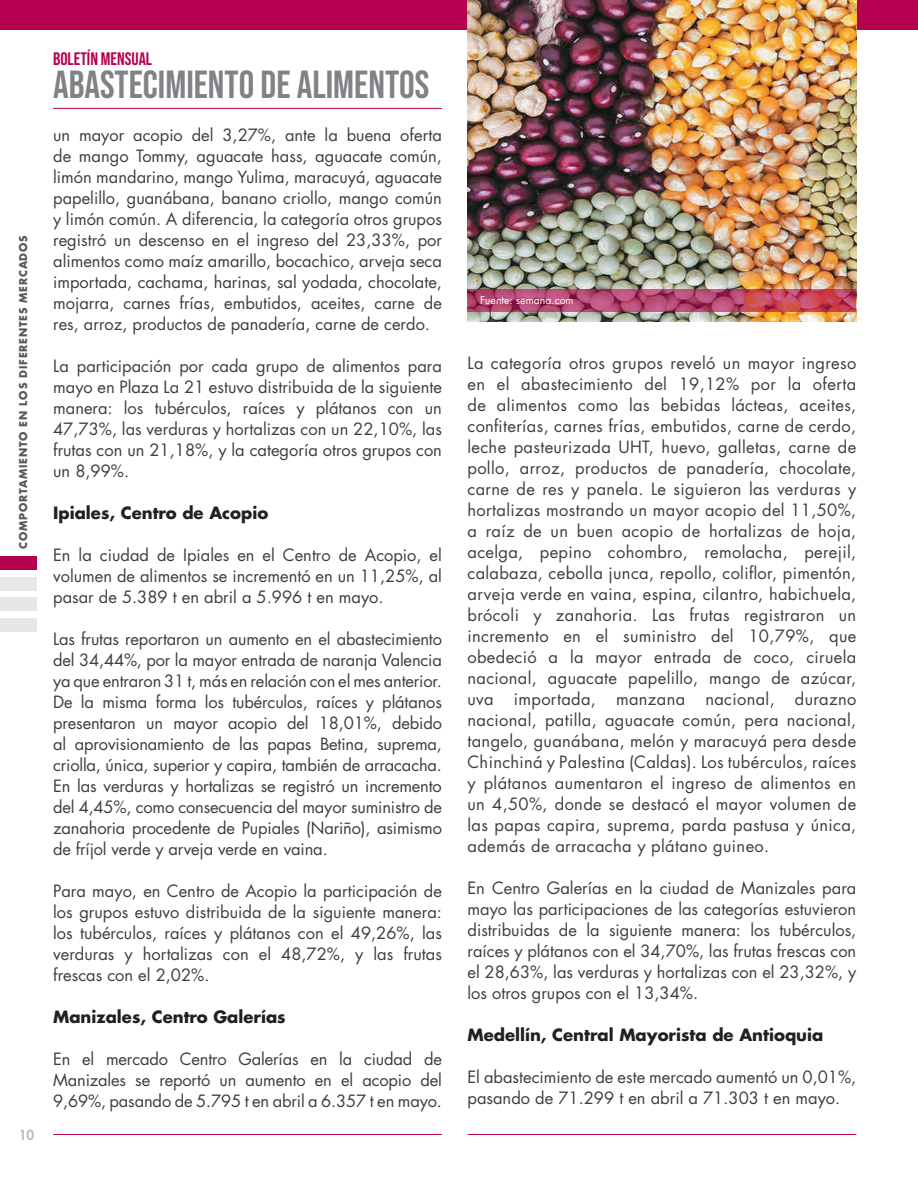
<style>
.page{position:relative;width:918px;height:1188px;background:#fff}
.page>*{position:absolute;margin:0;border:0;box-sizing:border-box;transform-origin:0 0}
.t1{font:39px "Bebas Neue";color:#808285}
.t2{font:18px "Bebas Neue";color:#b60150}
.t3{font:16.5px/21px "Futura Std";color:#3e3e3f;text-align:justify}
.t4{font:700 16.5px "Futura Std";color:#231f20}
.t5{font:800 13.5px "Futura Std";color:#bcbdc0}
.t6{font:700 10.5px "Futura Std";letter-spacing:.075em;color:#57585a}
.t7{font:10.5px "Futura Std";color:#fff}
</style>
<div class="page">
<hr style="left:53px;top:1134px;width:389px;height:1px;background:#b60150">
<hr style="left:468px;top:1134px;width:388px;height:1px;background:#b60150">
<hr style="left:53px;top:108px;width:389px;height:1px;background:#b60150">
<div style="left:0;top:0;width:918px;height:30px;background:#b60150"></div>
<div style="left:0;top:556px;width:37px;height:14px;background:#b60150"></div>
<div style="left:0;top:577px;width:37px;height:14px;background:#e6e7e9"></div>
<div style="left:0;top:597px;width:37px;height:14px;background:#e6e7e9"></div>
<div style="left:0;top:618px;width:37px;height:14px;background:#e6e7e9"></div>
<img style="left:468px;top:0;width:388px;height:322px">
<svg style="left:468px;top:289px;width:388px;height:23px"></svg>
<p class="t6" style="left:16px;top:549px;width:315px;rotate:-90deg">COMPORTAMIENTO EN LOS DIFERENTES MERCADOS</p>
<p class="t5" style="left:19px;top:1127px;width:17px">10</p>
<p class="t2" style="left:53px;top:49px;width:100px">BOLETÍN MENSUAL</p>
<h1 class="t1" style="left:53px;top:63px;width:378px">ABASTECIMIENTO DE ALIMENTOS</h1>
<p class="t3" style="left:53px;top:125px;width:390px">un mayor acopio del 3,27%, ante la buena oferta de mango Tommy, aguacate hass, aguacate común, limón mandarino, mango Yulima, maracuyá, aguacate papelillo, guanábana, banano criollo, mango común y limón común. A diferencia, la categoría otros grupos registró un descenso en el ingreso del 23,33%, por alimentos como maíz amarillo, bocachico, arveja seca importada, cachama, harinas, sal yodada, chocolate, mojarra, carnes frías, embutidos, aceites, carne de res, arroz, productos de panadería, carne de cerdo.</p>
<p class="t3" style="left:53px;top:356px;width:390px">La participación por cada grupo de alimentos para mayo en Plaza La 21 estuvo distribuida de la siguiente manera: los tubérculos, raíces y plátanos con un 47,73%, las verduras y hortalizas con un 22,10%, las frutas con un 21,18%, y la categoría otros grupos con un 8,99%.</p>
<p class="t4" style="left:53px;top:502px;width:217px">Ipiales, Centro de Acopio</p>
<p class="t3" style="left:53px;top:545px;width:390px">En la ciudad de Ipiales en el Centro de Acopio, el volumen de alimentos se incrementó en un 11,25%, al pasar de 5.389 t en abril a 5.996 t en mayo.</p>
<p class="t3" style="left:53px;top:629px;width:390px">Las frutas reportaron un aumento en el abastecimiento del 34,44%, por la mayor entrada de naranja Valencia ya que entraron 31 t, más en relación con el mes anterior.<br>De la misma forma los tubérculos, raíces y plátanos presentaron un mayor acopio del 18,01%, debido al aprovisionamiento de las papas Betina, suprema, criolla, única, superior y capira, también de arracacha.<br>En las verduras y hortalizas se registró un incremento del 4,45%, como consecuencia del mayor suministro de zanahoria procedente de Pupiales (Nariño), asimismo de fríjol verde y arveja verde en vaina.</p>
<p class="t3" style="left:53px;top:881px;width:390px">Para mayo, en Centro de Acopio la participación de los grupos estuvo distribuida de la siguiente manera: los tubérculos, raíces y plátanos con el 49,26%, las verduras y hortalizas con el 48,72%, y las frutas frescas con el 2,02%.</p>
<p class="t4" style="left:53px;top:1006px;width:234px">Manizales, Centro Galerías</p>
<p class="t3" style="left:53px;top:1049px;width:390px">En el mercado Centro Galerías en la ciudad de Manizales se reportó un aumento en el acopio del 9,69%, pasando de 5.795 t en abril a 6.357 t en mayo.</p>
<p class="t7" style="left:480px;top:294px;width:95px">Fuente: semana.com</p>
<p class="t3" style="left:467px;top:353px;width:390px">La categoría otros grupos reveló un mayor ingreso en el abastecimiento del 19,12% por la oferta de alimentos como las bebidas lácteas, aceites, confiterías, carnes frías, embutidos, carne de cerdo, leche pasteurizada UHT, huevo, galletas, carne de pollo, arroz, productos de panadería, chocolate, carne de res y panela. Le siguieron las verduras y hortalizas mostrando un mayor acopio del 11,50%, a raíz de un buen acopio de hortalizas de hoja, acelga, pepino cohombro, remolacha, perejil, calabaza, cebolla junca, repollo, coliflor, pimentón, arveja verde en vaina, espina, cilantro, habichuela, brócoli y zanahoria. Las frutas registraron un incremento en el suministro del 10,79%, que obedeció a la mayor entrada de coco, ciruela nacional, aguacate papelillo, mango de azúcar, uva importada, manzana nacional, durazno nacional, patilla, aguacate común, pera nacional, tangelo, guanábana, melón y maracuyá pera desde Chinchiná y Palestina (Caldas). Los tubérculos, raíces y plátanos aumentaron el ingreso de alimentos en un 4,50%, donde se destacó el mayor volumen de las papas capira, suprema, parda pastusa y única, además de arracacha y plátano guineo.</p>
<p class="t3" style="left:467px;top:878px;width:390px">En Centro Galerías en la ciudad de Manizales para mayo las participaciones de las categorías estuvieron distribuidas de la siguiente manera: los tubérculos, raíces y plátanos con el 34,70%, las frutas frescas con el 28,63%, las verduras y hortalizas con el 23,32%, y los otros grupos con el 13,34%.</p>
<p class="t4" style="left:467px;top:1024px;width:357px">Medellín, Central Mayorista de Antioquia</p>
<p class="t3" style="left:467px;top:1067px;width:390px">El abastecimiento de este mercado aumentó un 0,01%, pasando de 71.299 t en abril a 71.303 t en mayo.</p>
</div>
